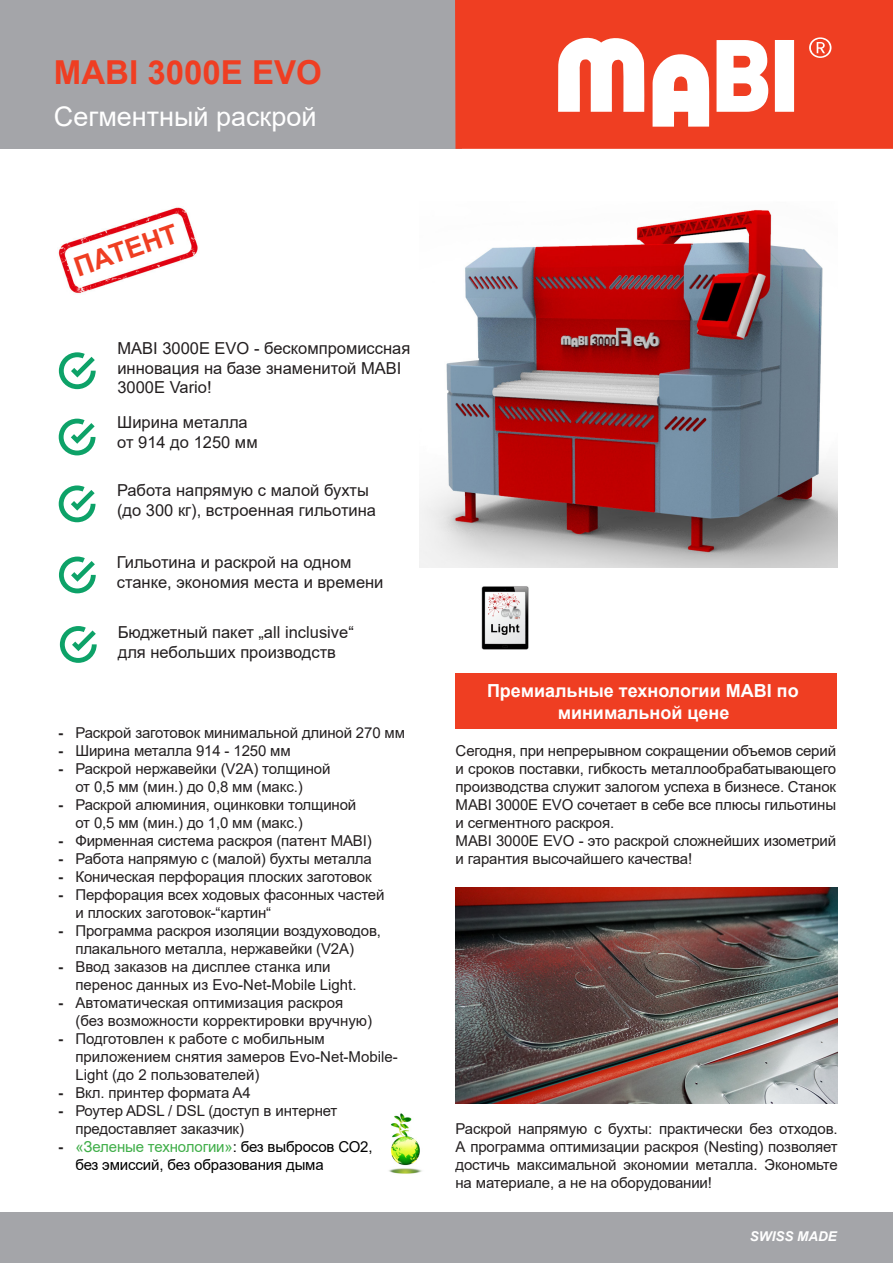
<style>
.page{position:relative;width:893px;height:1263px;background:#fff}
.page>*{position:absolute;margin:0;border:0;box-sizing:border-box;transform-origin:0 0}
.t1{font:700 33px "Arial";color:#ef3e22}
.t2{font:27px "Arial";color:#fff}
.t3{font:700 27px "Arial";color:#ef3e22}
.t4{font:700 18px "Arial";color:#fff}
.t5{font:16.5px/19.8px "Arial";color:#231f20}
.t6{font:15px/18px "Arial";letter-spacing:-.01em;color:#231f20}
.t7{font:15px "Arial";letter-spacing:-.01em;color:#40ae49}
.t8{font:15px "Arial";letter-spacing:-.01em;color:#000}
.t9{font:700 15px "Arial";color:#231f20}
.t10{font:italic 700 13.5px "Arial";color:#fff}
.s1{color:#000}
</style>
<div class="page">
<div style="left:0;top:0;width:462px;height:149px;background:#a4a5a9"></div>
<div style="left:455px;top:0;width:438px;height:149px;background:#ef3e22"></div>
<div style="left:0;top:1212px;width:893px;height:51px;background:#a4a5a9"></div>
<svg style="left:558px;top:37px;width:236px;height:90px"></svg>
<svg style="left:809px;top:37px;width:22px;height:21px"></svg>
<img style="left:455px;top:887px;width:383px;height:216px">
<svg style="left:59px;top:557px;width:37px;height:36px"></svg>
<div style="left:456px;top:674px;width:381px;height:55px;background:#ef3e22"></div>
<img style="left:420px;top:209px;width:418px;height:359px">
<svg style="left:59px;top:419px;width:37px;height:36px"></svg>
<svg style="left:59px;top:485px;width:37px;height:37px"></svg>
<svg style="left:60px;top:626px;width:37px;height:37px"></svg>
<svg style="left:59px;top:352px;width:37px;height:37px"></svg>
<img style="left:389px;top:1113px;width:33px;height:61px">
<img style="left:481px;top:586px;width:48px;height:64px">
<img style="left:58px;top:207px;width:140px;height:87px">
<svg style="left:70px;top:217px;width:112px;height:68px"></svg>
<p class="t1" style="left:54px;top:50px;width:269px">MABI 3000E EVO</p>
<p class="t2" style="left:54px;top:98px;width:264px">Сегментный раскрой</p>
<p class="t3" style="left:69px;top:250px;width:110px;rotate:-19deg">ПАТЕНТ</p>
<p class="t5" style="left:117px;top:338px;width:294px">MABI 3000E EVO - бескомпромиссная инновация на базе знаменитой MABI<br>3000E Vario!</p>
<p class="t5" style="left:117px;top:412px;width:132px">Ширина металла</p>
<p class="t5" style="left:117px;top:432px;width:142px">от 914 до 1250 мм</p>
<p class="t5" style="left:117px;top:480px;width:261px">Работа напрямую с малой бухты (до 300 кг), встроенная гильотина</p>
<p class="t5" style="left:117px;top:552px;width:268px">Гильотина и раскрой на одном станке, экономия места и времени</p>
<p class="t5" style="left:118px;top:622px;width:238px">Бюджетный пакет „all inсlusive“ для небольших производств</p>
<p class="t9" style="left:58px;top:722px;width:6px">-</p>
<p class="t9" style="left:58px;top:740px;width:6px">-</p>
<p class="t9" style="left:58px;top:758px;width:6px">-</p>
<p class="t9" style="left:58px;top:794px;width:6px">-</p>
<p class="t9" style="left:58px;top:830px;width:6px">-</p>
<p class="t9" style="left:58px;top:848px;width:6px">-</p>
<p class="t9" style="left:58px;top:866px;width:6px">-</p>
<p class="t9" style="left:58px;top:884px;width:6px">-</p>
<p class="t9" style="left:58px;top:920px;width:6px">-</p>
<p class="t9" style="left:58px;top:956px;width:6px">-</p>
<p class="t9" style="left:58px;top:992px;width:6px">-</p>
<p class="t9" style="left:58px;top:1028px;width:6px">-</p>
<p class="t9" style="left:58px;top:1082px;width:6px">-</p>
<p class="t9" style="left:58px;top:1100px;width:6px">-</p>
<p class="t9" style="left:58px;top:1136px;width:6px">-</p>
<p class="t6" style="left:75px;top:724px;width:331px">Раскрой заготовок минимальной длиной 270 мм</p>
<p class="t6" style="left:75px;top:742px;width:217px">Ширина металла 914 - 1250 мм</p>
<p class="t6" style="left:75px;top:760px;width:257px">Раскрой нержавейки (V2A) толщиной</p>
<p class="t6" style="left:75px;top:778px;width:229px">от 0,5 мм (мин.) до 0,8 мм (макс.)</p>
<p class="t6" style="left:75px;top:796px;width:282px">Раскрой алюминия, оцинковки толщиной</p>
<p class="t6" style="left:75px;top:814px;width:229px">от 0,5 мм (мин.) до 1,0 мм (макс.)</p>
<p class="t6" style="left:75px;top:832px;width:298px">Фирменная система раскроя (патент MABI)</p>
<p class="t6" style="left:75px;top:850px;width:298px">Работа напрямую с (малой) бухты металла</p>
<p class="t6" style="left:75px;top:868px;width:298px">Коническая перфорация плоских заготовок</p>
<p class="t6" style="left:75px;top:886px;width:311px">Перфорация всех ходовых фасонных частей</p>
<p class="t6" style="left:75px;top:904px;width:197px">и плоских заготовок-“картин“</p>
<p class="t6" style="left:75px;top:922px;width:307px">Программа раскроя изоляции воздуховодов, плакального металла, нержавейки (V2A)</p>
<p class="t6" style="left:75px;top:958px;width:283px">Ввод заказов на дисплее станка или перенос данных из Evo-Net-Mobile Light.<br>Автоматическая оптимизация раскроя</p>
<p class="t6" style="left:75px;top:1012px;width:298px">(без возможности корректировки вручную)</p>
<p class="t6" style="left:75px;top:1030px;width:324px">Подготовлен к работе с мобильным приложением снятия замеров Evo-Net-Mobile-<br>Light (до 2 пользователей)</p>
<p class="t6" style="left:75px;top:1084px;width:177px">Вкл. принтер формата A4</p>
<p class="t6" style="left:75px;top:1102px;width:264px">Роутер ADSL / DSL (доступ в интернет предоставляет заказчик)</p>
<p class="t7" style="left:75px;top:1136px;width:299px">«Зеленые технологии»<span class="s1">: без выбросов СО2,</span></p>
<p class="t8" style="left:75px;top:1154px;width:250px">без эмиссий, без образования дыма</p>
<p class="t4" style="left:487px;top:678px;width:313px">Премиальные технологии MABI по</p>
<p class="t4" style="left:558px;top:700px;width:173px">минимальной цене</p>
<p class="t6" style="left:456px;top:742px;width:382px;text-align:justify">Сегодня, при непрерывном сокращении объемов серий и сроков поставки, гибкость металлообрабатывающего производства служит залогом успеха в бизнесе. Станок MABI 3000E EVO сочетает в себе все плюсы гильотины и сегментного раскроя.</p>
<p class="t6" style="left:456px;top:832px;width:382px">MABI 3000E EVO - это раскрой сложнейших изометрий и гарантия высочайшего качества!</p>
<p class="t6" style="left:455px;top:1120px;width:384px;text-align:justify">Раскрой напрямую с бухты: практически без отходов.<br>А программа оптимизации раскроя (Nesting) позволяет достичь максимальной экономии металла. Экономьте на материале, а не на оборудовании!</p>
<p class="t10" style="left:750px;top:1227px;width:89px">SWISS MADE</p>
</div>
